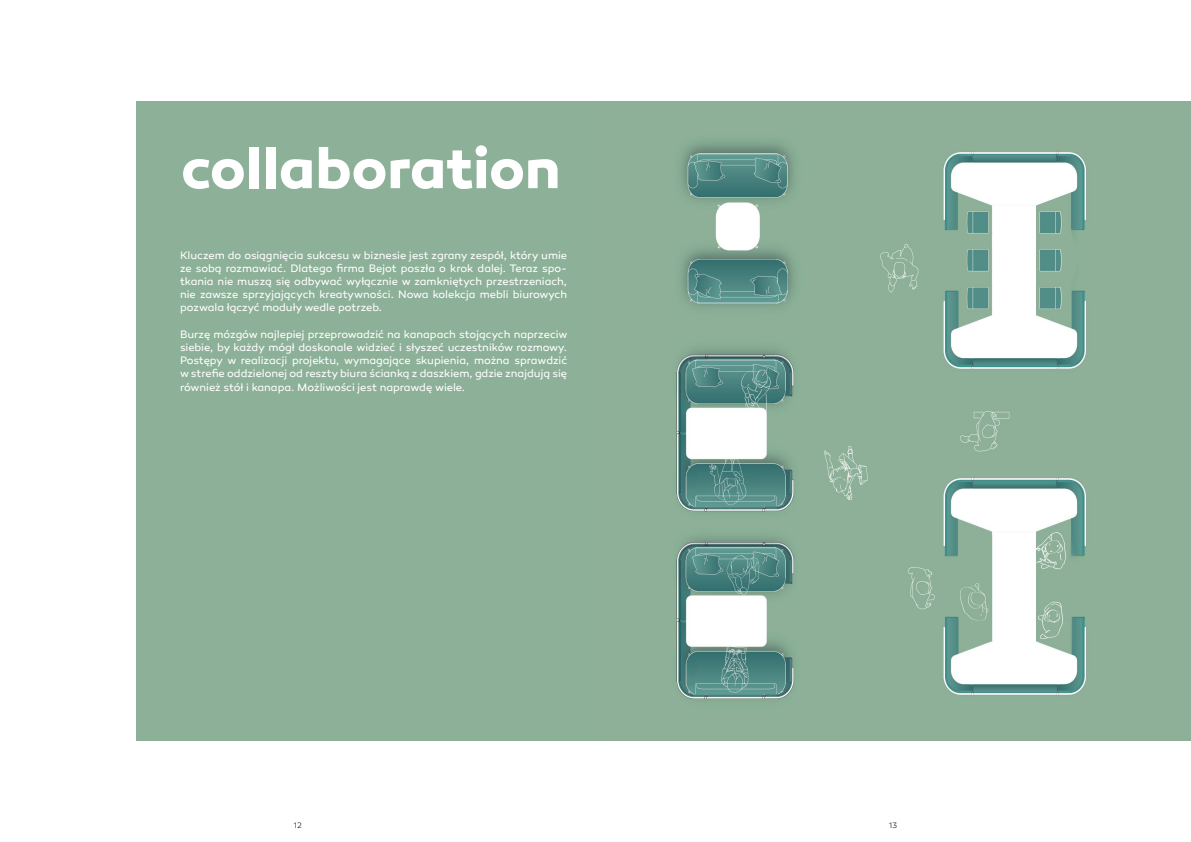
<style>
.page{position:relative;width:1191px;height:842px;background:#fff}
.page>*{position:absolute;margin:0;border:0;box-sizing:border-box;transform-origin:0 0}
.t1{font:700 58px "Canaro";letter-spacing:-.005em;color:#fff}
.t2{font:11px/13.2px "Canaro";letter-spacing:-.005em;color:#fff;text-align:justify}
.t3{font:300 8px "Canaro";color:#231f20}
</style>
<div class="page">
<img style="left:595px;top:101px;width:596px;height:640px">
<div style="left:136px;top:101px;width:459px;height:640px;background:#8db098"></div>
<h1 class="t1" style="left:181px;top:132px;width:381px">collaboration</h1>
<p class="t2" style="left:180px;top:248px;width:388px">Kluczem do osiągnięcia sukcesu w biznesie jest zgrany zespół, który umie ze sobą rozmawiać. Dlatego firma Bejot poszła o krok dalej. Teraz spo&shy;tkania nie muszą się odbywać wyłącznie w zamkniętych przestrzeniach, nie zawsze sprzyjających kreatywności. Nowa kolekcja mebli biurowych pozwala łączyć moduły wedle potrzeb.</p>
<p class="t2" style="left:180px;top:328px;width:389px">Burzę mózgów najlepiej przeprowadzić na kanapach stojących naprzeciw siebie, by każdy mógł doskonale widzieć i słyszeć uczestników rozmowy.<br>Postępy w realizacji projektu, wymagające skupienia, można sprawdzić w strefie oddzielonej od reszty biura ścianką z daszkiem, gdzie znajdują się również stół i kanapa. Możliwości jest naprawdę wiele.</p>
<p class="t3" style="left:294px;top:821px;width:9px">12</p>
<p class="t3" style="left:889px;top:821px;width:9px">13</p>
</div>
